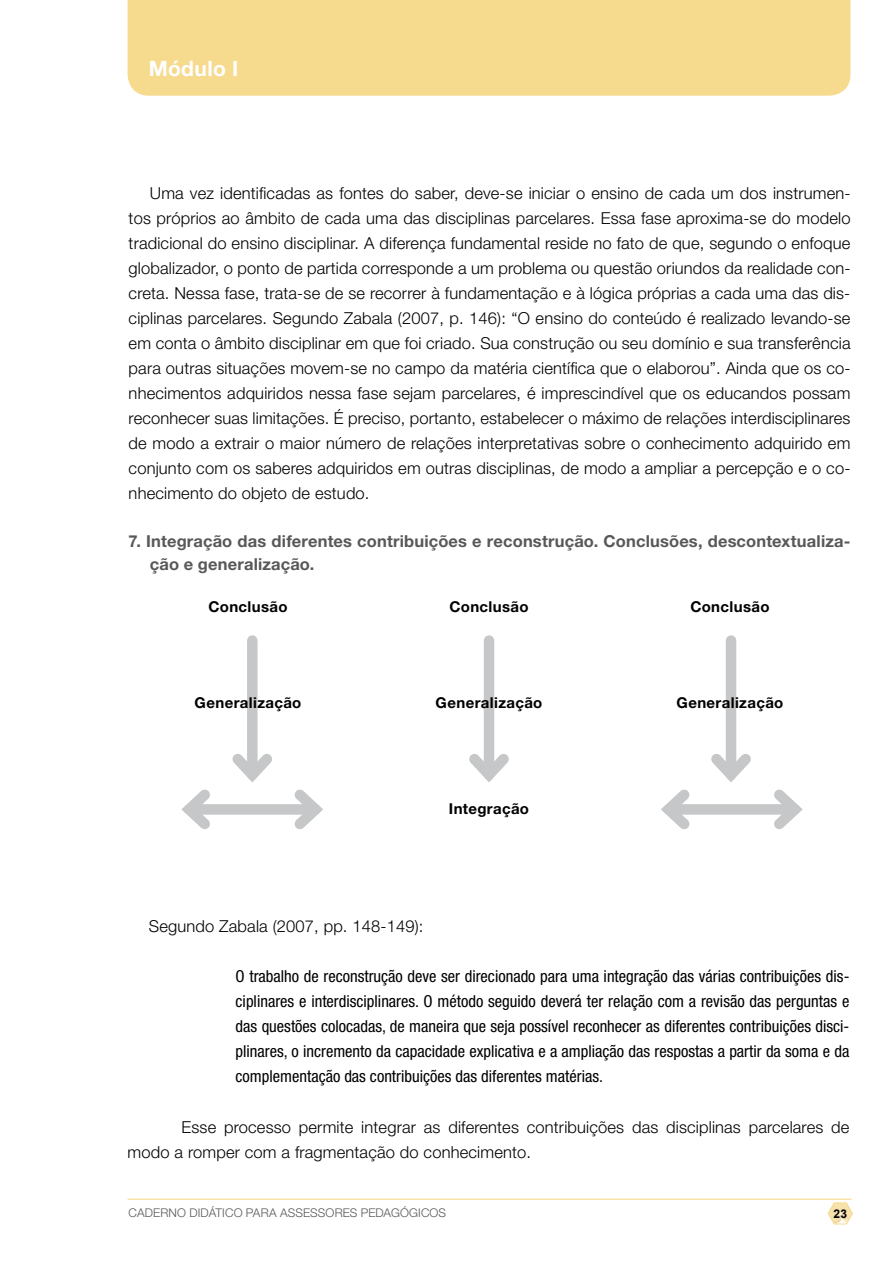
<style>
.page{position:relative;width:893px;height:1263px;background:#fff}
.page>*{position:absolute;margin:0;border:0;box-sizing:border-box;transform-origin:0 0}
.t1{font:700 21px "Helvetica Neue LT Com";letter-spacing:.015em;color:#fff}
.t2{font:300 16.5px/25px "Helvetica Neue LT Std";letter-spacing:.01em;color:#000;text-align:justify}
.t3{font:condensed 16.5px/25px "Helvetica Neue LT Std";color:#000;text-align:justify}
.t4{font:700 16.5px/22.5px "Helvetica Neue LT Std";letter-spacing:.01em;color:#58585a}
.t5{font:700 15px "Helvetica Neue LT Std";letter-spacing:.025em;color:#000}
.t6{font:300 12px "Helvetica Neue LT Std";letter-spacing:.01em;color:#58585a}
.t7{font:700 12px "Arial";color:#000}
</style>
<div class="page">
<svg style="left:828px;top:1203px;width:25px;height:21px"></svg>
<div style="left:128px;top:0;width:722px;height:96px;background:#f6da8e"></div>
<hr style="left:128px;top:1198px;width:723px;height:2px;background:#f6da8e">
<div style="left:247px;top:640px;width:11px;height:135px;background:#c6c7c8"></div>
<div style="left:484px;top:640px;width:10px;height:135px;background:#c6c7c8"></div>
<svg style="left:469px;top:744px;width:40px;height:38px"></svg>
<div style="left:726px;top:640px;width:10px;height:135px;background:#c6c7c8"></div>
<svg style="left:181px;top:744px;width:142px;height:85px"></svg>
<svg style="left:661px;top:744px;width:142px;height:85px"></svg>
<p class="t1" style="left:149px;top:55px;width:91px">Módulo I</p>
<p class="t2" style="left:129px;top:180px;width:723px;text-indent:21px">Uma vez identificadas as fontes do saber, deve-se iniciar o ensino de cada um dos instrumen&shy;tos próprios ao âmbito de cada uma das disciplinas parcelares. Essa fase aproxima-se do modelo tradicional do ensino disciplinar. A diferença fundamental reside no fato de que, segundo o enfoque globalizador, o ponto de partida corresponde a um problema ou questão oriundos da realidade con&shy;creta. Nessa fase, trata-se de se recorrer à fundamentação e à lógica próprias a cada uma das dis&shy;ciplinas parcelares. Segundo Zabala (2007, p. 146): “O ensino do conteúdo é realizado levando-se em conta o âmbito disciplinar em que foi criado. Sua construção ou seu domínio e sua transferência para outras situações movem-se no campo da matéria científica que o elaborou”. Ainda que os co&shy;nhecimentos adquiridos nessa fase sejam parcelares, é imprescindível que os educandos possam reconhecer suas limitações. É preciso, portanto, estabelecer o máximo de relações interdisciplinares de modo a extrair o maior número de relações interpretativas sobre o conhecimento adquirido em conjunto com os saberes adquiridos em outras disciplinas, de modo a ampliar a percepção e o co&shy;nhecimento do objeto de estudo.</p>
<p class="t4" style="left:150px;top:529px;width:702px;text-indent:-21px">7. Integração das diferentes contribuições e reconstrução. Conclusões, descontextualiza&shy;ção e generalização.</p>
<p class="t5" style="left:208px;top:597px;width:81px">Conclusão</p>
<p class="t5" style="left:449px;top:597px;width:81px">Conclusão</p>
<p class="t5" style="left:690px;top:597px;width:81px">Conclusão</p>
<p class="t5" style="left:195px;top:693px;width:108px">Generalização</p>
<p class="t5" style="left:436px;top:693px;width:108px">Generalização</p>
<p class="t5" style="left:677px;top:693px;width:108px">Generalização</p>
<p class="t5" style="left:449px;top:799px;width:82px">Integração</p>
<p class="t2" style="left:149px;top:913px;width:276px">Segundo Zabala (2007, pp. 148-149):</p>
<p class="t3" style="left:236px;top:964px;width:615px">O trabalho de reconstrução deve ser direcionado para uma integração das várias contribuições dis&shy;ciplinares e interdisciplinares. O método seguido deverá ter relação com a revisão das perguntas e das questões colocadas, de maneira que seja possível reconhecer as diferentes contribuições disci&shy;plinares, o incremento da capacidade explicativa e a ampliação das respostas a partir da soma e da complementação das contribuições das diferentes matérias.</p>
<p class="t2" style="left:128px;top:1114px;width:723px;text-indent:54px">Esse processo permite integrar as diferentes contribuições das disciplinas parcelares de modo a romper com a fragmentação do conhecimento.</p>
<p class="t6" style="left:129px;top:1206px;width:319px">CADERNO DIDÁTICO PARA ASSESSORES PEDAGÓGICOS</p>
<p class="t7" style="left:833px;top:1205px;width:15px">23</p>
</div>
